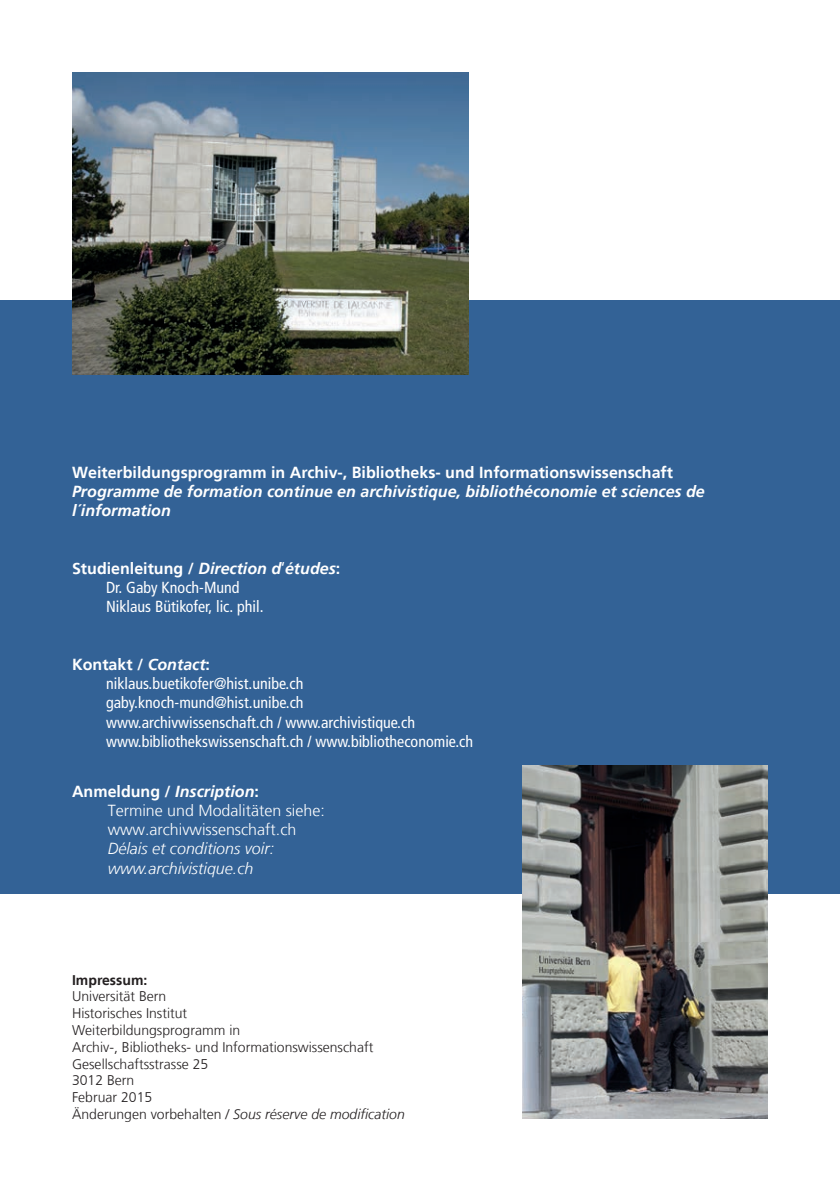
<style>
.page{position:relative;width:840px;height:1191px;background:#fff}
.page>*{position:absolute;margin:0;border:0;box-sizing:border-box;transform-origin:0 0}
.t1{font:condensed 16px/19.2px "Frutiger";color:#fff}
.t2{font:italic 700 16px/19.2px "Frutiger";color:#fff}
.t3{font:300 16px/19.2px "Frutiger";color:#fff}
.t4{font:700 16px "Frutiger";color:#fff}
.t5{font:italic 300 16px/19.2px "Frutiger";color:#fff}
.t6{font:300 14px/16.8px "Frutiger";color:#231f20}
.t7{font:700 14px "Frutiger";color:#231f20}
.s1{font-weight:700;font-stretch:normal}
.s2{font-weight:700;font-style:italic;font-stretch:normal}
.s3{font-weight:700}
.s4{font-weight:700;font-style:italic}
.s5{font-style:italic}
</style>
<div class="page">
<div style="left:0;top:300px;width:839px;height:593px;background:#336296"></div>
<img style="left:72px;top:73px;width:396px;height:301px">
<img style="left:522px;top:766px;width:245px;height:352px">
<p class="t4" style="left:72px;top:463px;width:602px">Weiterbildungsprogramm in Archiv-, Bibliotheks- und Informationswissenschaft</p>
<p class="t2" style="left:72px;top:482px;width:634px">Programme de formation continue en archivistique, bibliothéconomie et sciences de l´information</p>
<p class="t1" style="left:106px;top:559px;width:235px;text-indent:-34px"><span class="s1">Studienleitung /</span> <span class="s2">Direction d</span>‘<span class="s2">études</span><span class="s1">:<br></span>Dr. Gaby Knoch-Mund<br>Niklaus Bütikofer, lic. phil.</p>
<p class="t1" style="left:106px;top:655px;width:368px;text-indent:-34px"><span class="s1">Kontakt /</span> <span class="s2">Contact</span><span class="s1">:<br></span>niklaus.buetikofer@hist.unibe.ch gaby.knoch-mund@hist.unibe.ch www.archivwissenschaft.ch / www.archivistique.ch www.bibliothekswissenschaft.ch / www.bibliotheconomie.ch</p>
<p class="t3" style="left:108px;top:781px;width:218px;text-indent:-36px"><span class="s3">Anmeldung /</span> <span class="s4">Inscription</span><span class="s3">:<br></span>Termine und Modalitäten siehe: www.archivwissenschaft.ch</p>
<p class="t5" style="left:108px;top:839px;width:168px">Délais et conditions voir: www.archivistique.ch</p>
<p class="t7" style="left:72px;top:971px;width:77px">Impressum:</p>
<p class="t6" style="left:72px;top:988px;width:334px">Universität Bern<br>Historisches Institut<br>Weiterbildungsprogramm in<br>Archiv-, Bibliotheks- und Informationswissenschaft<br>Gesellschaftsstrasse 25<br>3012 Bern<br>Februar 2015<br>Änderungen vorbehalten / <span class="s5">Sous réserve de modification</span></p>
</div>
